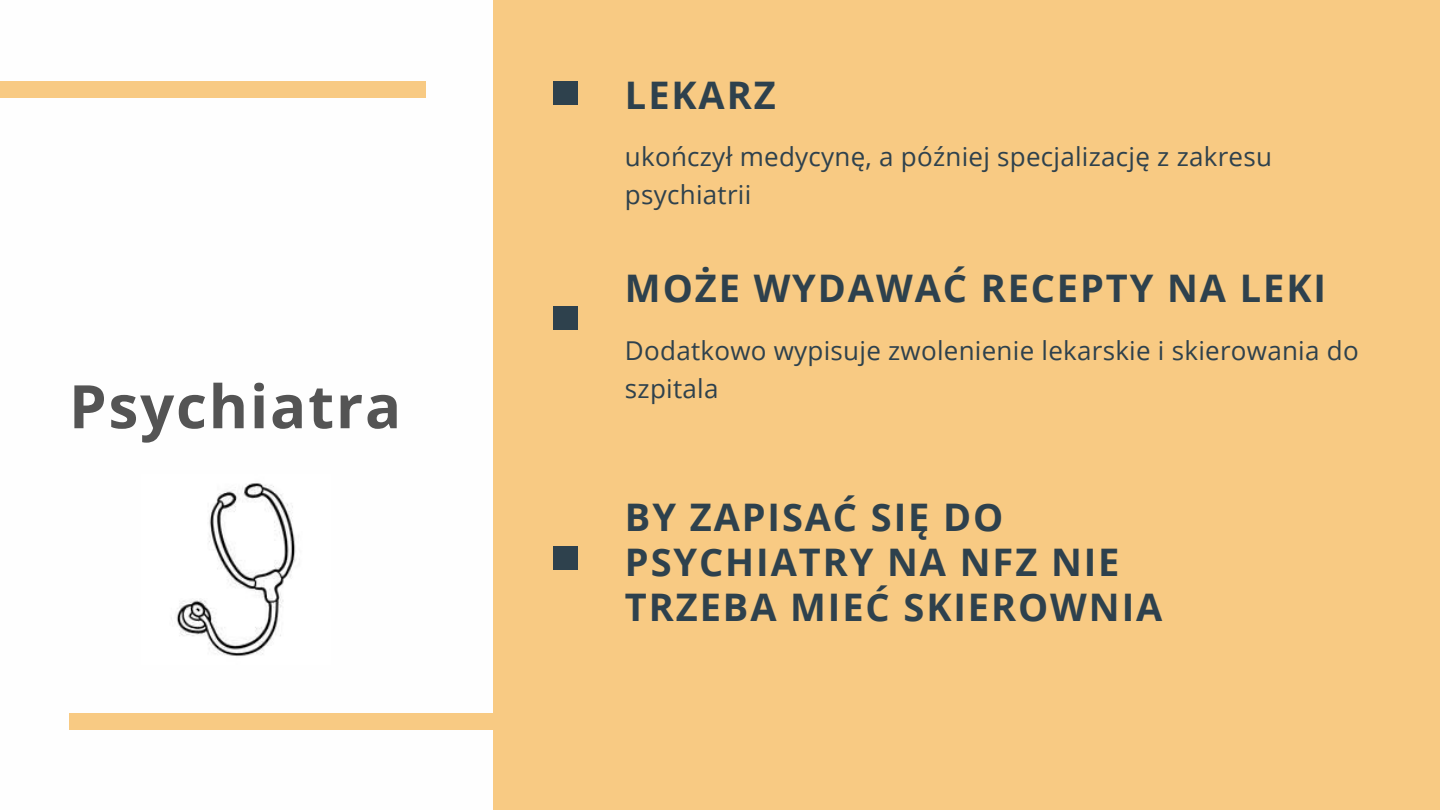
<style>
.page{position:relative;width:1440px;height:810px;background:#fff}
.page>*{position:absolute;margin:0;border:0;box-sizing:border-box;transform-origin:0 0}
.t1{font:700 60px "Open Sans";letter-spacing:.03em;color:#545454}
.t2{font:700 38px/45.1px "Open Sans";letter-spacing:.05em;color:#2e414d}
.t3{font:26px/38.2px "Open Sans";letter-spacing:.01em;color:#2e414d}
</style>
<div class="page">
<div style="left:69px;top:713px;width:444px;height:16px;background:#f8ca83"></div>
<div style="left:493px;top:0;width:947px;height:810px;background:#f8ca83"></div>
<div style="left:553px;top:81px;width:24px;height:24px;background:#2e414d"></div>
<div style="left:553px;top:306px;width:24px;height:24px;background:#2e414d"></div>
<div style="left:553px;top:546px;width:24px;height:24px;background:#2e414d"></div>
<div style="left:0;top:81px;width:426px;height:17px;background:#f8ca83"></div>
<img style="left:171px;top:483px;width:125px;height:173px">
<h1 class="t1" style="left:69px;top:364px;width:334px">Psychiatra</h1>
<h2 class="t2" style="left:625px;top:71px;width:152px">LEKARZ</h2>
<p class="t3" style="left:625px;top:137px;width:649px">ukończył medycynę, a później specjalizację z zakresu psychiatrii</p>
<h2 class="t2" style="left:625px;top:265px;width:703px">MOŻE WYDAWAĆ RECEPTY NA LEKI</h2>
<p class="t3" style="left:625px;top:331px;width:735px">Dodatkowo wypisuje zwolenienie lekarskie i skierowania do szpitala</p>
<h2 class="t2" style="left:625px;top:494px;width:539px">BY ZAPISAĆ SIĘ DO<br>PSYCHIATRY NA NFZ NIE<br>TRZEBA MIEĆ SKIEROWNIA</h2>
</div>
